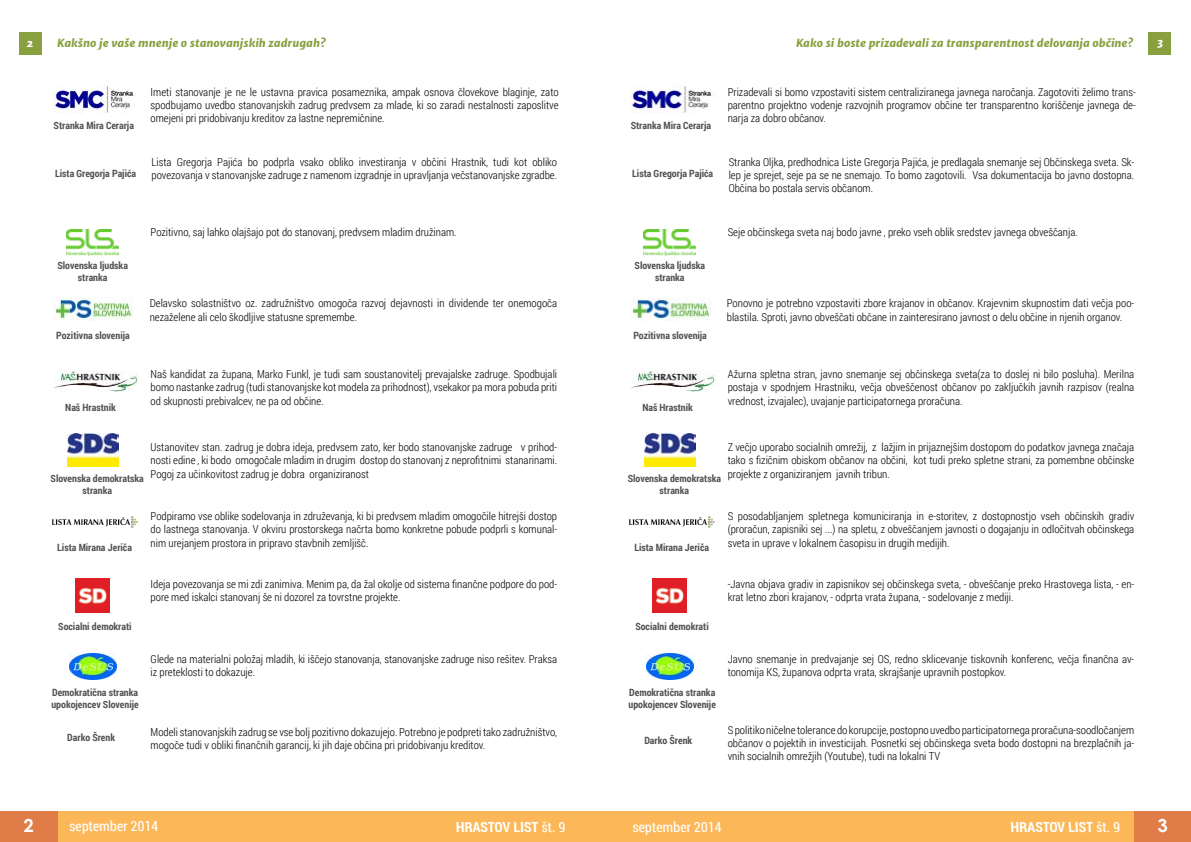
<style>
.page{position:relative;width:1191px;height:842px;background:#fff}
.page>*{position:absolute;margin:0;border:0;box-sizing:border-box;transform-origin:0 0}
.t1{font:700 18px "Century Gothic";color:#fff}
.t2{font:700 14px "Roboto Condensed";color:#fff}
.t3{font:14px "Roboto Condensed";color:#fff}
.t4{font:300 11px/13.2px "Roboto Condensed";color:#000;text-align:justify}
.t5{font:italic 11px "Merriweather Sans Extra Bld";color:#88a03f}
.t6{font:italic 11px "Merriweather Sans Extra Bld";color:#fff}
.t7{font:700 10px/12px "Roboto Condensed";color:#515254;text-align:center}
.s1{font-weight:400}
</style>
<div class="page">
<div style="left:0;top:811px;width:1191px;height:31px;background:#fcb858"></div>
<div style="left:1134px;top:812px;width:57px;height:30px;background:#e07c48"></div>
<div style="left:0;top:811px;width:57px;height:31px;background:#e07c48"></div>
<img style="left:54px;top:84px;width:85px;height:29px">
<img style="left:66px;top:229px;width:52px;height:27px">
<img style="left:55px;top:370px;width:83px;height:23px">
<img style="left:68px;top:433px;width:50px;height:33px">
<img style="left:53px;top:516px;width:85px;height:11px">
<img style="left:76px;top:579px;width:33px;height:33px">
<img style="left:70px;top:653px;width:46px;height:27px">
<img style="left:54px;top:298px;width:79px;height:23px">
<div style="left:19px;top:32px;width:22px;height:23px;background:#88a03f"></div>
<div style="left:1148px;top:32px;width:23px;height:23px;background:#88a03f"></div>
<img style="left:630px;top:85px;width:87px;height:28px">
<img style="left:643px;top:229px;width:52px;height:27px">
<img style="left:632px;top:370px;width:83px;height:23px">
<img style="left:645px;top:433px;width:50px;height:33px">
<img style="left:630px;top:516px;width:85px;height:11px">
<img style="left:653px;top:579px;width:33px;height:33px">
<img style="left:631px;top:298px;width:79px;height:23px">
<img style="left:647px;top:653px;width:46px;height:27px">
<p class="t6" style="left:26px;top:36px;width:8px">2</p>
<p class="t5" style="left:57px;top:36px;width:270px">Kakšno je vaše mnenje o stanovanjskih zadrugah?</p>
<p class="t5" style="left:796px;top:36px;width:339px">Kako si boste prizadevali za transparentnost delovanja občine?</p>
<p class="t6" style="left:1157px;top:35px;width:8px">3</p>
<p class="t4" style="left:727px;top:85px;width:409px">Prizadevali si bomo vzpostaviti sistem centraliziranega javnega naročanja. Zagotoviti želimo trans&shy;parentno projektno vodenje razvojnih programov občine ter transparentno koriščenje javnega de&shy;narja za dobro občanov.</p>
<p class="t4" style="left:728px;top:155px;width:407px">Stranka Oljka, predhodnica Liste Gregorja Pajića, je predlagala snemanje sej Občinskega sveta. Sk&shy;lep je sprejet, seje pa se ne snemajo. To bomo zagotovili. Vsa dokumentacija bo javno dostopna.<br>Občina bo postala servis občanom.</p>
<p class="t4" style="left:727px;top:225px;width:352px">Seje občinskega sveta naj bodo javne , preko vseh oblik sredstev javnega obveščanja.</p>
<p class="t4" style="left:151px;top:85px;width:409px">Imeti stanovanje je ne le ustavna pravica posameznika, ampak osnova človekove blaginje, zato spodbujamo uvedbo stanovanjskih zadrug predvsem za mlade, ki so zaradi nestalnosti zaposlitve omejeni pri pridobivanju kreditov za lastne nepremičnine.</p>
<p class="t4" style="left:152px;top:155px;width:407px">Lista Gregorja Pajića bo podprla vsako obliko investiranja v občini Hrastnik, tudi kot obliko povezovanja v stanovanjske zadruge z namenom izgradnje in upravljanja večstanovanjske zgradbe.</p>
<p class="t7" style="left:54px;top:119px;width:82px">Stranka Mira Cerarja</p>
<p class="t7" style="left:55px;top:167px;width:82px">Lista Gregorja Pajića</p>
<p class="t7" style="left:631px;top:119px;width:82px">Stranka Mira Cerarja</p>
<p class="t7" style="left:632px;top:167px;width:82px">Lista Gregorja Pajića</p>
<p class="t4" style="left:151px;top:225px;width:307px">Pozitivno, saj lahko olajšajo pot do stanovanj, predvsem mladim družinam.</p>
<p class="t7" style="left:57px;top:259px;width:72px">Slovenska ljudska stranka</p>
<p class="t7" style="left:634px;top:259px;width:72px">Slovenska ljudska stranka</p>
<p class="t4" style="left:150px;top:297px;width:409px">Delavsko solastništvo oz. zadružništvo omogoča razvoj dejavnosti in dividende ter onemogoča nezaželene ali celo škodljive statusne spremembe.</p>
<p class="t4" style="left:727px;top:297px;width:409px">Ponovno je potrebno vzpostaviti zbore krajanov in občanov. Krajevnim skupnostim dati večja poo&shy;blastila. Sproti, javno obveščati občane in zainteresirano javnost o delu občine in njenih organov.</p>
<p class="t7" style="left:56px;top:329px;width:75px">Pozitivna slovenija</p>
<p class="t7" style="left:633px;top:329px;width:75px">Pozitivna slovenija</p>
<p class="t4" style="left:151px;top:367px;width:408px">Naš kandidat za župana, Marko Funkl, je tudi sam soustanovitelj prevajalske zadruge. Spodbujali bomo nastanke zadrug (tudi stanovanjske kot modela za prihodnost), vsekakor pa mora pobuda priti od skupnosti prebivalcev, ne pa od občine.</p>
<p class="t4" style="left:151px;top:440px;width:408px">Ustanovitev stan. zadrug je dobra ideja, predvsem zato, ker bodo stanovanjske zadruge v prihod&shy;nosti edine , ki bodo omogočale mladim in drugim dostop do stanovanj z neprofitnimi stanarinami.<br>Pogoj za učinkovitost zadrug je dobra organiziranost</p>
<p class="t4" style="left:151px;top:509px;width:408px">Podpiramo vse oblike sodelovanja in združevanja, ki bi predvsem mladim omogočile hitrejši dostop do lastnega stanovanja. V okviru prostorskega načrta bomo konkretne pobude podprli s komunal&shy;nim urejanjem prostora in pripravo stavbnih zemljišč.</p>
<p class="t4" style="left:151px;top:577px;width:408px">Ideja povezovanja se mi zdi zanimiva. Menim pa, da žal okolje od sistema finančne podpore do pod&shy;pore med iskalci stanovanj še ni dozorel za tovrstne projekte.</p>
<p class="t7" style="left:65px;top:401px;width:52px">Naš Hrastnik</p>
<p class="t7" style="left:51px;top:472px;width:95px">Slovenska demokratska stranka</p>
<p class="t7" style="left:57px;top:541px;width:76px">Lista Mirana Jeriča</p>
<p class="t4" style="left:727px;top:367px;width:408px">Ažurna spletna stran, javno snemanje sej občinskega sveta(za to doslej ni bilo posluha). Merilna postaja v spodnjem Hrastniku, večja obveščenost občanov po zaključkih javnih razpisov (realna vrednost, izvajalec), uvajanje participatornega proračuna.</p>
<p class="t4" style="left:727px;top:440px;width:408px">Z večjo uporabo socialnih omrežij, z lažjim in prijaznejšim dostopom do podatkov javnega značaja tako s fizičnim obiskom občanov na občini, kot tudi preko spletne strani, za pomembne občinske projekte z organiziranjem javnih tribun.</p>
<p class="t4" style="left:727px;top:509px;width:408px">S posodabljanjem spletnega komuniciranja in e-storitev, z dostopnostjo vseh občinskih gradiv (proračun, zapisniki sej ...) na spletu, z obveščanjem javnosti o dogajanju in odločitvah občinskega sveta in uprave v lokalnem časopisu in drugih medijih.</p>
<p class="t4" style="left:727px;top:577px;width:408px">-Javna objava gradiv in zapisnikov sej občinskega sveta, - obveščanje preko Hrastovega lista, - en&shy;krat letno zbori krajanov, - odprta vrata župana, - sodelovanje z mediji.</p>
<p class="t7" style="left:642px;top:401px;width:52px">Naš Hrastnik</p>
<p class="t7" style="left:628px;top:472px;width:95px">Slovenska demokratska stranka</p>
<p class="t7" style="left:634px;top:541px;width:76px">Lista Mirana Jeriča</p>
<p class="t7" style="left:58px;top:620px;width:75px">Socialni demokrati</p>
<p class="t7" style="left:635px;top:620px;width:75px">Socialni demokrati</p>
<p class="t4" style="left:151px;top:652px;width:408px">Glede na materialni položaj mladih, ki iščejo stanovanja, stanovanjske zadruge niso rešitev. Praksa iz preteklosti to dokazuje.</p>
<p class="t4" style="left:727px;top:652px;width:408px">Javno snemanje in predvajanje sej OS, redno sklicevanje tiskovnih konferenc, večja finančna av&shy;tonomija KS, županova odprta vrata, skrajšanje upravnih postopkov.</p>
<p class="t7" style="left:51px;top:686px;width:89px;text-align:left">Demokratična stranka upokojencev Slovenije</p>
<p class="t7" style="left:628px;top:686px;width:89px;text-align:left">Demokratična stranka upokojencev Slovenije</p>
<p class="t7" style="left:67px;top:731px;width:49px">Darko Šrenk</p>
<p class="t4" style="left:151px;top:725px;width:408px">Modeli stanovanjskih zadrug se vse bolj pozitivno dokazujejo. Potrebno je podpreti tako zadružništvo, mogoče tudi v obliki finančnih garancij, ki jih daje občina pri pridobivanju kreditov.</p>
<p class="t7" style="left:644px;top:734px;width:49px">Darko Šrenk</p>
<p class="t4" style="left:727px;top:723px;width:408px">S politiko ničelne tolerance do korupcije, postopno uvedbo participatornega proračuna-soodločanjem občanov o pojektih in investicijah. Posnetki sej občinskega sveta bodo dostopni na brezplačnih ja&shy;vnih socialnih omrežjih (Youtube), tudi na lokalni TV</p>
<h1 class="t1" style="left:24px;top:812px;width:13px">2</h1>
<h1 class="t1" style="left:1157px;top:812px;width:13px">3</h1>
<p class="t3" style="left:69px;top:817px;width:91px">september 2014</p>
<p class="t2" style="left:456px;top:817px;width:112px">HRASTOV LIST <span class="s1">št. 9</span></p>
<p class="t3" style="left:632px;top:818px;width:91px">september 2014</p>
<p class="t2" style="left:1011px;top:817px;width:112px">HRASTOV LIST <span class="s1">št. 9</span></p>
</div>
